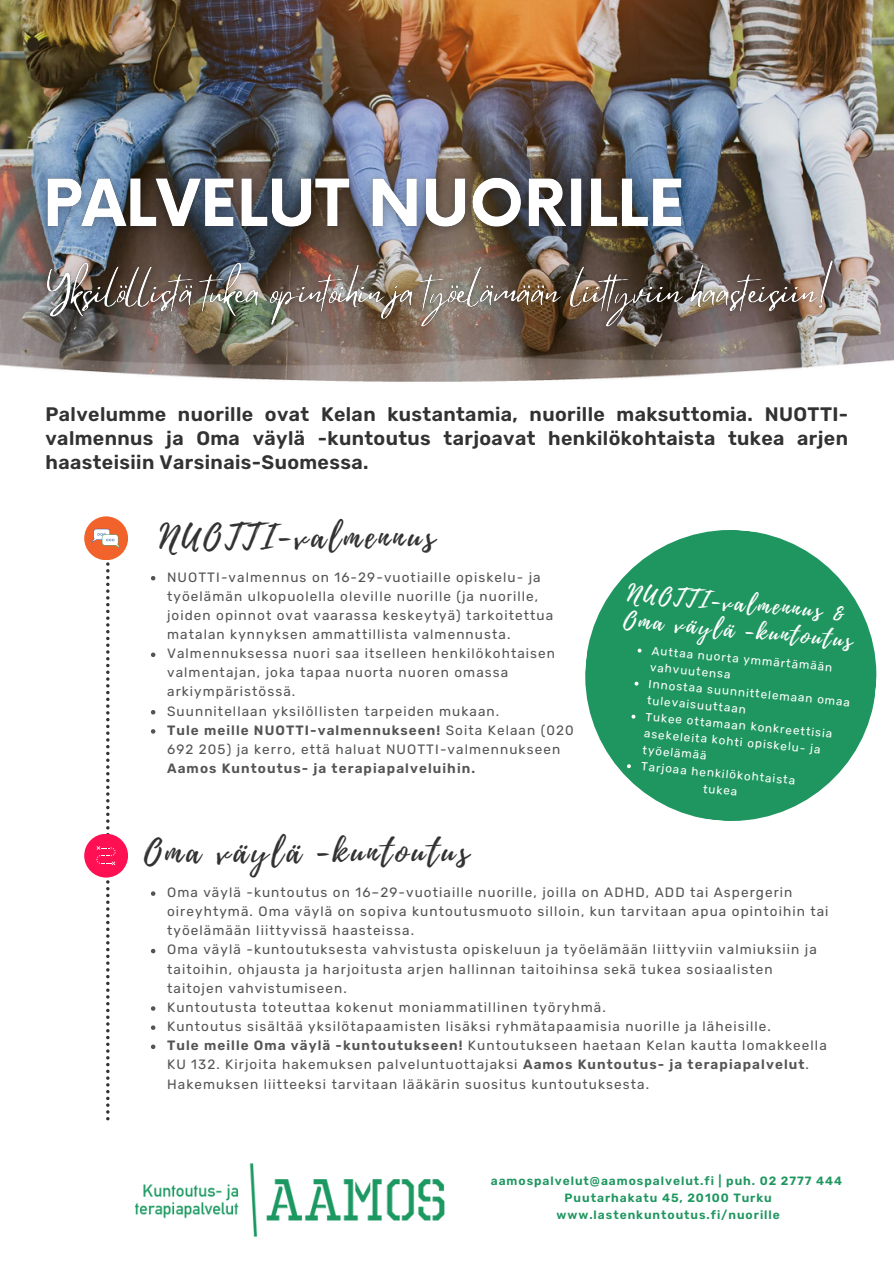
<style>
.page{position:relative;width:894px;height:1264px;background:#fff}
.page>*{position:absolute;margin:0;border:0;box-sizing:border-box;transform-origin:0 0}
.t1{font:33px "Playlist Script";letter-spacing:.1em;color:#323232}
.t2{font:23.4px "Playlist Script";color:#fff}
.t3{font:600 19.5px/23.7px "Rubik";letter-spacing:.02em;color:#323232;text-align:justify}
.t4{font:13.5px/19.2px "Rubik";letter-spacing:.08em;color:#545454}
.t5{font:600 13.5px/19.2px "Rubik";letter-spacing:.08em;color:#545454}
.t6{font:600 12px "Rubik";letter-spacing:.08em;color:#1f9660}
.t7{font:11.7px "Rubik";color:#fff}
.s1{font-weight:400}
.s2{font-weight:600}
</style>
<div class="page">
<img style="left:0;top:0;width:893px;height:268px">
<img style="left:0;top:268px;width:893px;height:310px">
<div style="left:84px;top:833px;width:44px;height:44px;background:#ff1053;border-radius:50%"></div>
<svg style="left:578px;top:523px;width:304px;height:298px;fill:#1f9660"></svg>
<svg style="left:637px;top:648px;width:4px;height:4px"></svg>
<svg style="left:634px;top:681px;width:4px;height:4px"></svg>
<svg style="left:631px;top:714px;width:4px;height:4px"></svg>
<svg style="left:626px;top:764px;width:5px;height:4px"></svg>
<div style="left:84px;top:516px;width:44px;height:44px;background:#f1632b;border-radius:50%"></div>
<svg style="left:92px;top:508px;width:28px;height:612px"></svg>
<img style="left:134px;top:1163px;width:311px;height:74px">
<svg style="left:151px;top:576px;width:4px;height:4px"></svg>
<svg style="left:151px;top:652px;width:4px;height:5px"></svg>
<svg style="left:151px;top:710px;width:4px;height:4px"></svg>
<svg style="left:151px;top:729px;width:4px;height:4px"></svg>
<img style="left:27px;top:156px;width:673px;height:109px">
<img style="left:36px;top:253px;width:807px;height:86px">
<svg style="left:151px;top:891px;width:4px;height:4px"></svg>
<svg style="left:151px;top:948px;width:4px;height:5px"></svg>
<svg style="left:151px;top:1006px;width:4px;height:4px"></svg>
<svg style="left:151px;top:1025px;width:4px;height:4px"></svg>
<svg style="left:151px;top:1044px;width:4px;height:5px"></svg>
<p class="t3" style="left:45px;top:403px;width:804px">Palvelumme nuorille ovat Kelan kustantamia, nuorille maksuttomia. NUOTTI&shy;valmennus ja Oma väylä -kuntoutus tarjoavat henkilökohtaista tukea arjen haasteisiin Varsinais-Suomessa.</p>
<p class="t1" style="left:159px;top:513px;width:277px">NUOTTI-valmennus</p>
<p class="t4" style="left:167px;top:567px;width:387px">NUOTTI-valmennus on 16-29-vuotiaille opiskelu- ja työelämän ulkopuolella oleville nuorille (ja nuorille, joiden opinnot ovat vaarassa keskeytyä) tarkoitettua matalan kynnyksen ammattillista valmennusta.</p>
<p class="t4" style="left:167px;top:644px;width:389px">Valmennuksessa nuori saa itselleen henkilökohtaisen valmentajan, joka tapaa nuorta nuoren omassa arkiympäristössä.</p>
<p class="t4" style="left:167px;top:701px;width:333px">Suunnitellaan yksilöllisten tarpeiden mukaan.</p>
<p class="t5" style="left:167px;top:720px;width:408px">Tule meille NUOTTI-valmennukseen! <span class="s1">Soita Kelaan (020<br>692 205) ja kerro, että haluat NUOTTI-valmennukseen<br></span>Aamos Kuntoutus- ja terapiapalveluihin.</p>
<p class="t2" style="left:629px;top:576px;width:219px;rotate:5deg">NUOTTI-valmennus &amp;</p>
<p class="t2" style="left:625px;top:603px;width:231px;rotate:5deg">Oma väylä -kuntoutus</p>
<p class="t7" style="left:650px;top:660px;width:82px;rotate:5deg">vahvuutensa</p>
<p class="t7" style="left:652px;top:644px;width:183px;rotate:5deg">Auttaa nuorta ymmärtämään</p>
<p class="t7" style="left:647px;top:693px;width:101px;rotate:5deg">tulevaisuuttaan</p>
<p class="t7" style="left:649px;top:677px;width:204px;rotate:5deg">Innostaa suunnittelemaan omaa</p>
<p class="t7" style="left:644px;top:726px;width:179px;rotate:5deg">asekeleita kohti opiskelu- ja</p>
<p class="t7" style="left:646px;top:710px;width:189px;rotate:5deg">Tukee ottamaan konkreettisia</p>
<p class="t7" style="left:643px;top:743px;width:66px;rotate:5deg">työelämää</p>
<p class="t7" style="left:641px;top:759px;width:156px;rotate:5deg">Tarjoaa henkilökohtaista</p>
<p class="t7" style="left:703px;top:781px;width:36px;rotate:5deg">tukea</p>
<p class="t1" style="left:144px;top:828px;width:326px">Oma väylä -kuntoutus</p>
<p class="t4" style="left:167px;top:882px;width:662px">Oma väylä -kuntoutus on 16–29-vuotiaille nuorille, joilla on ADHD, ADD tai Aspergerin oireyhtymä. Oma väylä on sopiva kuntoutusmuoto silloin, kun tarvitaan apua opintoihin tai työelämään liittyvissä haasteissa.</p>
<p class="t4" style="left:167px;top:940px;width:651px">Oma väylä -kuntoutuksesta vahvistusta opiskeluun ja työelämään liittyviin valmiuksiin ja taitoihin, ohjausta ja harjoitusta arjen hallinnan taitoihinsa sekä tukea sosiaalisten taitojen vahvistumiseen.</p>
<p class="t4" style="left:167px;top:997px;width:440px">Kuntoutusta toteuttaa kokenut moniammatillinen työryhmä.</p>
<p class="t4" style="left:167px;top:1016px;width:605px">Kuntoutus sisältää yksilötapaamisten lisäksi ryhmätapaamisia nuorille ja läheisille.</p>
<p class="t4" style="left:167px;top:1035px;width:661px"><span class="s2">Tule meille Oma väylä -kuntoutukseen!</span> Kuntoutukseen haetaan Kelan kautta lomakkeella<br>KU 132. Kirjoita hakemuksen palveluntuottajaksi <span class="s2">Aamos Kuntoutus- ja terapiapalvelut</span>.<br>Hakemuksen liitteeksi tarvitaan lääkärin suositus kuntoutuksesta.</p>
<p class="t6" style="left:490px;top:1173px;width:353px">aamospalvelut@aamospalvelut.fi | puh. 02 2777 444</p>
<p class="t6" style="left:564px;top:1190px;width:209px">Puutarhakatu 45, 20100 Turku</p>
<p class="t6" style="left:556px;top:1207px;width:225px">www.lastenkuntoutus.fi/nuorille</p>
</div>
